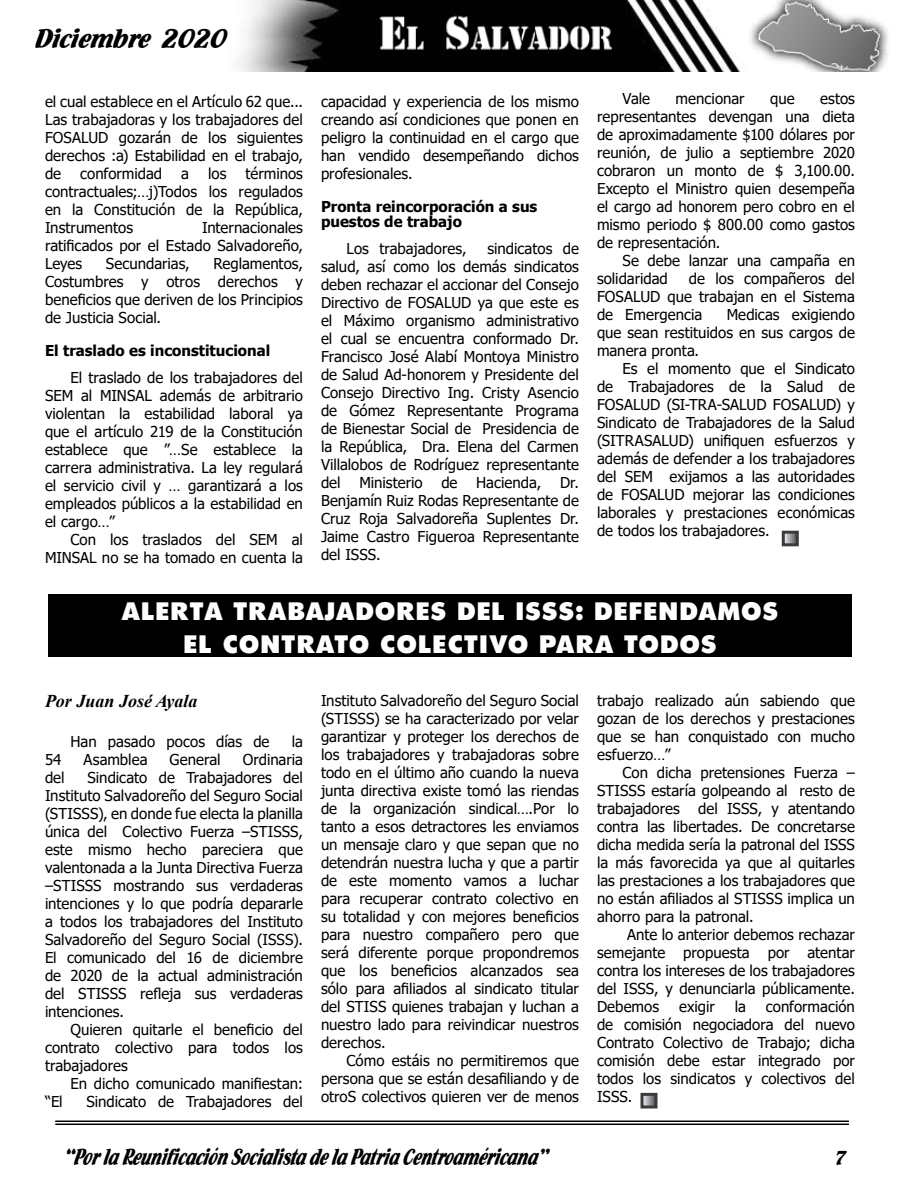
<style>
.page{position:relative;width:918px;height:1188px;background:#fff}
.page>*{position:absolute;margin:0;border:0;box-sizing:border-box;transform-origin:0 0}
.t1{font:28.5px "Flamenco D";color:#000}
.t2{font:27px/32.4px "Tw Cen MT Ult Bd";color:#fff;text-align:center}
.t3{font:24.3px "Flamenco D";color:#000;scale:.8 1}
.t4{font:21px "Flamenco D";color:#000}
.t5{font:italic 700 18px "Times New Roman";color:#000}
.t6{font:15px/18px "Tahoma";color:#000;text-align:justify}
.t7{font:700 15px/15px "Tahoma";color:#000}
</style>
<div class="page">
<hr style="left:55px;top:1121px;width:794px;height:1px;background:#000">
<hr style="left:55px;top:1124px;width:794px;height:1px;background:#000">
<img style="left:239px;top:0;width:649px;height:72px">
<svg style="left:644px;top:1097px;width:10px;height:7px"></svg>
<div style="left:640px;top:1093px;width:18px;height:15px;border:3px solid #3e3a3a"></div>
<div style="left:48px;top:595px;width:804px;height:62px;background:#000"></div>
<svg style="left:786px;top:535px;width:9px;height:7px"></svg>
<div style="left:782px;top:531px;width:17px;height:15px;border:3px solid #3e3a3a"></div>
<h1 class="t1" style="left:36px;top:21px;width:193px">Diciembre 2020</h1>
<p class="t6" style="left:45px;top:93px;width:260px">el cual establece en el Artículo 62 que...<br>Las trabajadoras y los trabajadores del FOSALUD gozarán de los siguientes derechos :a) Estabilidad en el trabajo, de</p>
<p class="t6" style="left:45px;top:165px;width:259px;text-indent:200px">términos contractuales;…j)Todos los regulados en la Constitución de la República, Instrumentos</p>
<p class="t6" style="left:80px;top:165px;width:84px">conformidad</p>
<p class="t6" style="left:181px;top:165px;width:9px">a</p>
<p class="t6" style="left:208px;top:165px;width:20px">los</p>
<p class="t6" style="left:45px;top:219px;width:259px;text-indent:157px">Internacionales ratificados por el Estado Salvadoreño, Leyes</p>
<p class="t6" style="left:45px;top:255px;width:260px;text-indent:168px">Reglamentos, Costumbres y otros derechos y beneficios que deriven de los Principios de Justicia Social.</p>
<p class="t7" style="left:45px;top:344px;width:227px">El traslado es inconstitucional</p>
<p class="t6" style="left:45px;top:369px;width:260px;text-indent:26px">El traslado de los trabajadores del SEM al MINSAL además de arbitrario violentan la estabilidad laboral ya que el artículo 219 de la Constitución establece que ”…Se establece la carrera administrativa. La ley regulará el servicio civil y … garantizará a los empleados públicos a la estabilidad en el cargo…”</p>
<p class="t6" style="left:45px;top:531px;width:260px;text-align:right">Con los traslados del SEM al<br>MINSAL no se ha tomado en cuenta la</p>
<p class="t6" style="left:106px;top:255px;width:85px">Secundarias,</p>
<p class="t6" style="left:321px;top:93px;width:260px">capacidad y experiencia de los mismo creando así condiciones que ponen en peligro la continuidad en el cargo que han vendido desempeñando dichos profesionales.</p>
<p class="t7" style="left:321px;top:200px;width:218px">Pronta reincorporación a sus puestos de trabajo</p>
<p class="t6" style="left:346px;top:240px;width:122px">Los trabajadores,</p>
<p class="t6" style="left:321px;top:240px;width:260px;text-indent:167px">sindicatos de salud, así como los demás sindicatos deben rechazar el accionar del Consejo Directivo de FOSALUD ya que este es el Máximo organismo administrativo el cual se encuentra conformado Dr.<br>Francisco José Alabí Montoya Ministro de Salud Ad-honorem y Presidente del Consejo Directivo Ing. Cristy Asencio de Gómez Representante Programa de Bienestar Social de Presidencia de la República, Dra. Elena del Carmen Villalobos de Rodríguez representante del Ministerio de Hacienda, Dr.<br>Benjamín Ruiz Rodas Representante de Cruz Roja Salvadoreña Suplentes Dr.<br>Jaime Castro Figueroa Representante del ISSS.</p>
<p class="t6" style="left:622px;top:90px;width:29px">Vale</p>
<p class="t6" style="left:676px;top:90px;width:71px">mencionar</p>
<p class="t6" style="left:770px;top:90px;width:26px">que</p>
<p class="t6" style="left:597px;top:90px;width:260px;text-indent:223px">estos representantes devengan una dieta de aproximadamente $100 dólares por reunión, de julio a septiembre 2020 cobraron un monto de $ 3,100.00.<br>Excepto el Ministro quien desempeña el cargo ad honorem pero cobro en el mismo periodo $ 800.00 como gastos de representación.</p>
<p class="t6" style="left:597px;top:252px;width:260px;text-indent:26px">Se debe lanzar una campaña en solidaridad</p>
<p class="t6" style="left:597px;top:270px;width:260px;text-indent:92px">de los compañeros del FOSALUD que trabajan en el Sistema de Emergencia</p>
<p class="t6" style="left:597px;top:306px;width:260px;text-indent:130px">Medicas exigiendo que sean restituidos en sus cargos de manera pronta.</p>
<p class="t6" style="left:597px;top:360px;width:260px;text-indent:26px">Es el momento que el Sindicato de Trabajadores de la Salud de FOSALUD (SI-TRA-SALUD FOSALUD) y Sindicato de Trabajadores de la Salud (SITRASALUD) unifiquen esfuerzos y además de defender a los trabajadores del SEM exijamos a las autoridades de FOSALUD mejorar las condiciones laborales y prestaciones económicas de todos los trabajadores.</p>
<h2 class="t2" style="left:121px;top:594px;width:659px">ALERTA TRABAJADORES DEL ISSS: DEFENDAMOS<br>EL CONTRATO COLECTIVO PARA TODOS</h2>
<p class="t5" style="left:45px;top:688px;width:154px">Por Juan José Ayala</p>
<p class="t6" style="left:70px;top:734px;width:201px">Han pasado pocos días de</p>
<p class="t6" style="left:292px;top:734px;width:13px">la</p>
<p class="t6" style="left:45px;top:752px;width:18px">54</p>
<p class="t6" style="left:84px;top:752px;width:66px">Asamblea</p>
<p class="t6" style="left:170px;top:752px;width:53px">General</p>
<p class="t6" style="left:243px;top:752px;width:62px">Ordinaria</p>
<p class="t6" style="left:45px;top:770px;width:21px">del</p>
<p class="t6" style="left:45px;top:770px;width:260px;text-indent:43px">Sindicato de Trabajadores del Instituto Salvadoreño del Seguro Social (STISSS), en donde fue electa la planilla única del Colectivo Fuerza –STISSS, este mismo hecho pareciera que valentonada a la Junta Directiva Fuerza –STISSS mostrando sus verdaderas intenciones y lo que podría depararle a todos los trabajadores del Instituto Salvadoreño del Seguro Social (ISSS).<br>El comunicado del 16 de diciembre de 2020 de la actual administración del STISSS refleja sus verdaderas intenciones.</p>
<p class="t6" style="left:45px;top:1022px;width:260px;text-indent:26px">Quieren quitarle el beneficio del contrato colectivo para todos los trabajadores</p>
<p class="t6" style="left:70px;top:1076px;width:234px">En dicho comunicado manifiestan:</p>
<p class="t6" style="left:45px;top:1094px;width:19px">“El</p>
<p class="t6" style="left:86px;top:1094px;width:218px">Sindicato de Trabajadores del</p>
<p class="t6" style="left:321px;top:693px;width:260px">Instituto Salvadoreño del Seguro Social (STISSS) se ha caracterizado por velar garantizar y proteger los derechos de los trabajadores y trabajadoras sobre todo en el último año cuando la nueva junta directiva existe tomó las riendas de la organización sindical….Por lo tanto a esos detractores les enviamos un mensaje claro y que sepan que no detendrán nuestra lucha y que a partir de este momento vamos a luchar para recuperar contrato colectivo en su totalidad y con mejores beneficios para nuestro compañero pero que será diferente porque propondremos que los beneficios alcanzados sea sólo para afiliados al sindicato titular del STISS quienes trabajan y luchan a nuestro lado para reivindicar nuestros derechos.</p>
<p class="t6" style="left:321px;top:1053px;width:260px;text-indent:26px">Cómo estáis no permitiremos que persona que se están desafiliando y de otroS colectivos quieren ver de menos</p>
<p class="t6" style="left:597px;top:693px;width:260px">trabajo realizado aún sabiendo que gozan de los derechos y prestaciones que se han conquistado con mucho esfuerzo…”</p>
<p class="t6" style="left:597px;top:765px;width:260px;text-indent:26px">Con dicha pretensiones Fuerza – STISSS estaría golpeando al resto de trabajadores del ISSS, y atentando contra las libertades. De concretarse dicha medida sería la patronal del ISSS la más favorecida ya que al quitarles las prestaciones a los trabajadores que no están afiliados al STISSS implica un ahorro para la patronal.</p>
<p class="t6" style="left:597px;top:927px;width:259px;text-indent:30px">Ante lo anterior debemos rechazar semejante propuesta por atentar contra los intereses de los trabajadores del ISSS, y denunciarla públicamente.<br>Debemos</p>
<p class="t6" style="left:597px;top:999px;width:260px;text-indent:169px">conformación de comisión negociadora del nuevo Contrato Colectivo de Trabajo; dicha comisión debe estar integrado por todos los sindicatos y colectivos del ISSS.</p>
<p class="t6" style="left:679px;top:999px;width:37px">exigir</p>
<p class="t6" style="left:735px;top:999px;width:13px">la</p>
<h3 class="t3" style="left:64px;top:1142px;width:610px">“Por la Reunificación Socialista de la Patria Centroaméricana”</h3>
<h3 class="t4" style="left:835px;top:1146px;width:13px">7</h3>
</div>
